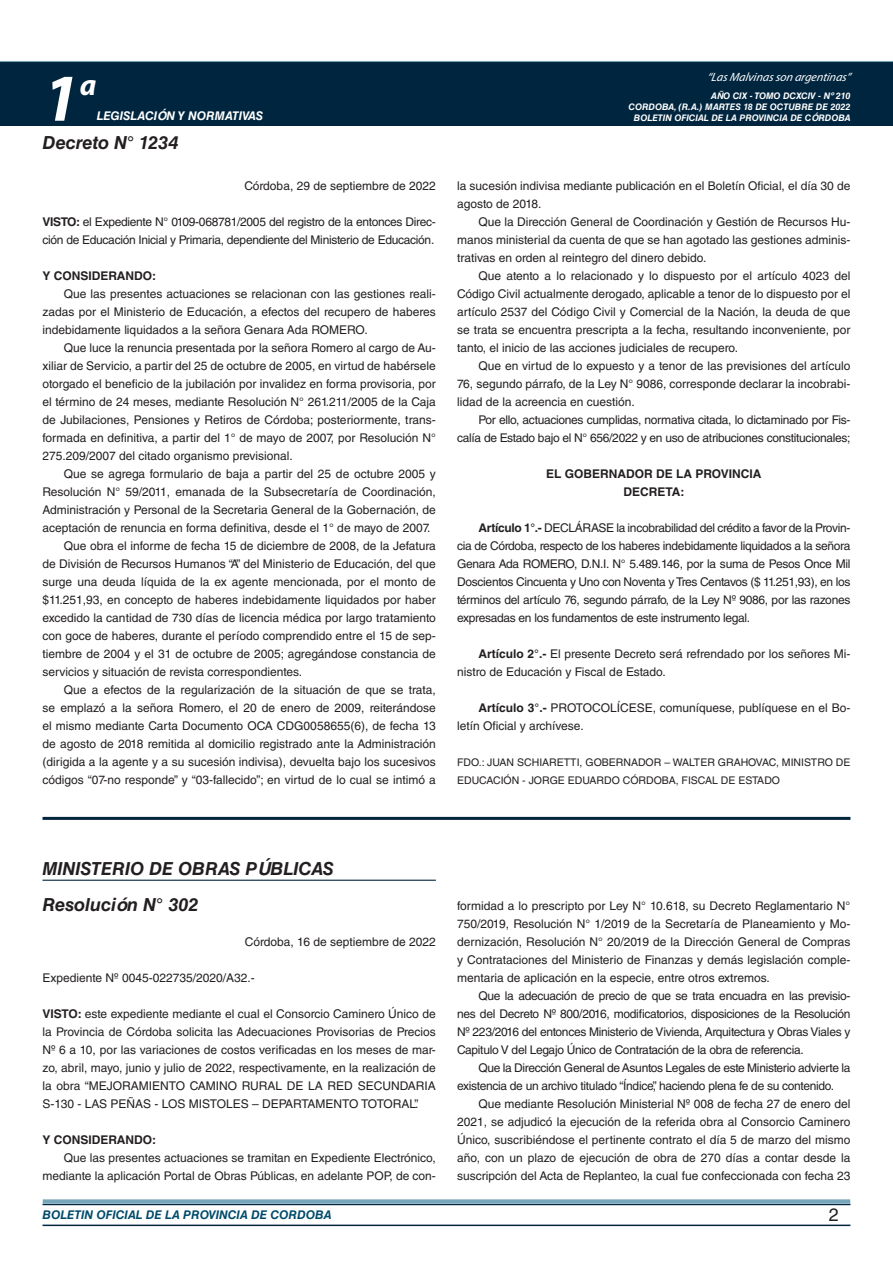
<style>
.page{position:relative;width:893px;height:1263px;background:#fff}
.page>*{position:absolute;margin:0;border:0;box-sizing:border-box;transform-origin:0 0}
.t1{font:italic 700 67.5px "Myriad Pro";color:#fff}
.t2{font:italic 700 30px "Myriad Pro";color:#fff}
.NOMBRE_DE_MINISTERIO{font:italic 700 18px "Helvetica LT Std";color:#231f20}
.t3{font:18px "Helvetica LT Std";color:#231f20}
.TEXTO_BASE{font:12px/18px "Helvetica LT Std";color:#231f20;text-align:justify}
.TEXTO_BASE-2{font:12px/18px "Helvetica LT Std";letter-spacing:-.025em;color:#231f20}
.FECHA{font:12px "Helvetica LT Std";color:#231f20}
.t4{font:italic 700 12px "Helvetica LT Std";color:#004b6c}
.RESUELVE{font:700 12px "Helvetica LT Std";color:#231f20}
.TEXTO_BASE-3{font:700 12px "Helvetica LT Std";color:#231f20}
.t5{font:italic 12px "Myriad Pro";color:#fff}
.t6{font:italic 700 12px "Helvetica LT Std";color:#fff}
.FIRMA{font:10.5px/18px "Helvetica LT Std";color:#231f20}
.t7{font:italic 700 9px/10.8px "Helvetica LT Std";color:#fff;text-align:right}
.s1{font-weight:700}
</style>
<div class="page">
<div style="left:0;top:61px;width:893px;height:6px;background:#73a5b8"></div>
<div style="left:0;top:62px;width:893px;height:64px;background:#00263f"></div>
<hr style="left:43px;top:1224px;width:807px;height:2px;background:#00263f">
<div style="left:42px;top:1198px;width:809px;height:8px;background:#fff;opacity:.75"></div>
<hr style="left:43px;top:817px;width:807px;height:3px;background:#00263f">
<hr style="left:43px;top:880px;width:393px;height:1px;background:#00263f">
<h1 class="t1" style="left:43px;top:54px;width:38px">1</h1>
<h2 class="t2" style="left:80px;top:66px;width:18px">a</h2>
<p class="t6" style="left:97px;top:109px;width:168px">LEGISLACIÓN Y NORMATIVAS</p>
<p class="NOMBRE_DE_MINISTERIO" style="left:43px;top:131px;width:137px">Decreto N° 1234</p>
<p class="FECHA" style="left:244px;top:179px;width:193px">Córdoba, 29 de septiembre de 2022</p>
<p class="TEXTO_BASE-2" style="left:43px;top:213px;width:395px"><span class="s1">VISTO:</span> el Expediente N° 0109-068781/2005 del registro de la entonces Direc&shy;ción de Educación Inicial y Primaria, dependiente del Ministerio de Educación.</p>
<p class="TEXTO_BASE-3" style="left:43px;top:268px;width:115px">Y CONSIDERANDO:</p>
<p class="TEXTO_BASE" style="left:43px;top:285px;width:395px;text-indent:21px">Que las presentes actuaciones se relacionan con las gestiones reali&shy;zadas por el Ministerio de Educación, a efectos del recupero de haberes indebidamente liquidados a la señora Genara Ada ROMERO.</p>
<p class="TEXTO_BASE" style="left:43px;top:339px;width:395px;text-indent:21px">Que luce la renuncia presentada por la señora Romero al cargo de Au&shy;xiliar de Servicio, a partir del 25 de octubre de 2005, en virtud de habérsele otorgado el beneficio de la jubilación por invalidez en forma provisoria, por el término de 24 meses, mediante Resolución N° 261.211/2005 de la Caja de Jubilaciones, Pensiones y Retiros de Córdoba; posteriormente, trans&shy;formada en definitiva, a partir del 1° de mayo de 2007, por Resolución N° 275.209/2007 del citado organismo previsional.</p>
<p class="TEXTO_BASE" style="left:43px;top:465px;width:395px;text-indent:21px">Que se agrega formulario de baja a partir del 25 de octubre 2005 y Resolución N° 59/2011, emanada de la Subsecretaría de Coordinación, Administración y Personal de la Secretaria General de la Gobernación, de aceptación de renuncia en forma definitiva, desde el 1° de mayo de 2007.</p>
<p class="TEXTO_BASE" style="left:43px;top:537px;width:395px;text-indent:21px">Que obra el informe de fecha 15 de diciembre de 2008, de la Jefatura de División de Recursos Humanos “A” del Ministerio de Educación, del que surge una deuda líquida de la ex agente mencionada, por el monto de $11.251,93, en concepto de haberes indebidamente liquidados por haber excedido la cantidad de 730 días de licencia médica por largo tratamiento con goce de haberes, durante el período comprendido entre el 15 de sep&shy;tiembre de 2004 y el 31 de octubre de 2005; agregándose constancia de servicios y situación de revista correspondientes.</p>
<p class="TEXTO_BASE" style="left:43px;top:681px;width:395px;text-indent:21px">Que a efectos de la regularización de la situación de que se trata, se emplazó a la señora Romero, el 20 de enero de 2009, reiterándose el mismo mediante Carta Documento OCA CDG0058655(6), de fecha 13 de agosto de 2018 remitida al domicilio registrado ante la Administración (dirigida a la agente y a su sucesión indivisa), devuelta bajo los sucesivos códigos “07-no responde” y “03-fallecido”; en virtud de lo cual se intimó a</p>
<p class="t5" style="left:707px;top:70px;width:145px">“LasMalvinasson argentinas”</p>
<p class="t7" style="left:628px;top:91px;width:223px">AÑO CIX - TOMO DCXCIV - Nº 210<br>CORDOBA, (R.A.) MARTES 18 DE OCTUBRE DE 2022<br>BOLETIN OFICIAL DE LA PROVINCIA DE CÓRDOBA</p>
<p class="TEXTO_BASE" style="left:457px;top:177px;width:395px">la sucesión indivisa mediante publicación en el Boletín Oficial, el día 30 de agosto de 2018.</p>
<p class="TEXTO_BASE" style="left:457px;top:213px;width:395px;text-indent:21px">Que la Dirección General de Coordinación y Gestión de Recursos Hu&shy;manos ministerial da cuenta de que se han agotado las gestiones adminis&shy;trativas en orden al reintegro del dinero debido.</p>
<p class="TEXTO_BASE" style="left:457px;top:267px;width:395px;text-indent:21px">Que atento a lo relacionado y lo dispuesto por el artículo 4023 del Código Civil actualmente derogado, aplicable a tenor de lo dispuesto por el artículo 2537 del Código Civil y Comercial de la Nación, la deuda de que se trata se encuentra prescripta a la fecha, resultando inconveniente, por tanto, el inicio de las acciones judiciales de recupero.</p>
<p class="TEXTO_BASE" style="left:457px;top:357px;width:395px;text-indent:21px">Que en virtud de lo expuesto y a tenor de las previsiones del artículo 76, segundo párrafo, de la Ley N° 9086, corresponde declarar la incobrabi&shy;lidad de la acreencia en cuestión.</p>
<p class="TEXTO_BASE-2" style="left:457px;top:411px;width:395px;text-align:right">Por ello, actuaciones cumplidas, normativa citada, lo dictaminado por Fis&shy;calía de Estado bajo el N° 656/2022 y en uso de atribuciones constitucionales;</p>
<p class="RESUELVE" style="left:546px;top:466px;width:217px">EL GOBERNADOR DE LA PROVINCIA</p>
<p class="RESUELVE" style="left:624px;top:484px;width:62px">DECRETA:</p>
<p class="TEXTO_BASE" style="left:457px;top:519px;width:395px;text-indent:21px"><span class="s1">Artículo 1°.-</span> DECLÁRASE la incobrabilidad del crédito a favor de la Provin&shy;cia de Córdoba, respecto de los haberes indebidamente liquidados a la señora Genara Ada ROMERO, D.N.I. N° 5.489.146, por la suma de Pesos Once Mil Doscientos Cincuenta y Uno con Noventa y Tres Centavos ($ 11.251,93), en los términos del artículo 76, segundo párrafo, de la Ley Nº 9086, por las razones expresadas en los fundamentos de este instrumento legal.</p>
<p class="TEXTO_BASE" style="left:457px;top:645px;width:395px;text-indent:21px"><span class="s1">Artículo 2°.-</span> El presente Decreto será refrendado por los señores Mi&shy;nistro de Educación y Fiscal de Estado.</p>
<p class="TEXTO_BASE" style="left:457px;top:699px;width:395px;text-indent:21px"><span class="s1">Artículo 3°.-</span> PROTOCOLÍCESE, comuníquese, publíquese en el Bo&shy;letín Oficial y archívese.</p>
<p class="FIRMA" style="left:457px;top:753px;width:395px">FDO.: JUAN SCHIARETTI, GOBERNADOR – WALTER GRAHOVAC, MINISTRO DE<br>EDUCACIÓN - JORGE EDUARDO CÓRDOBA, FISCAL DE ESTADO</p>
<p class="NOMBRE_DE_MINISTERIO" style="left:43px;top:858px;width:293px">MINISTERIO DE OBRAS PÚBLICAS</p>
<p class="NOMBRE_DE_MINISTERIO" style="left:43px;top:894px;width:157px">Resolución N° 302</p>
<p class="FECHA" style="left:245px;top:935px;width:192px">Córdoba, 16 de septiembre de 2022</p>
<p class="TEXTO_BASE" style="left:43px;top:969px;width:214px">Expediente Nº 0045-022735/2020/A32.-</p>
<p class="TEXTO_BASE" style="left:43px;top:1005px;width:395px"><span class="s1">VISTO:</span> este expediente mediante el cual el Consorcio Caminero Único de la Provincia de Córdoba solicita las Adecuaciones Provisorias de Precios Nº 6 a 10, por las variaciones de costos verificadas en los meses de mar&shy;zo, abril, mayo, junio y julio de 2022, respectivamente, en la realización de la obra “MEJORAMIENTO CAMINO RURAL DE LA RED SECUNDARIA S-130 - LAS PEÑAS - LOS MISTOLES – DEPARTAMENTO TOTORAL”.</p>
<p class="TEXTO_BASE-3" style="left:43px;top:1132px;width:115px">Y CONSIDERANDO:</p>
<p class="TEXTO_BASE" style="left:43px;top:1149px;width:395px;text-align:right">Que las presentes actuaciones se tramitan en Expediente Electrónico, mediante la aplicación Portal de Obras Públicas, en adelante POP, de con-</p>
<p class="TEXTO_BASE" style="left:457px;top:897px;width:395px">formidad a lo prescripto por Ley N° 10.618, su Decreto Reglamentario N° 750/2019, Resolución N° 1/2019 de la Secretaría de Planeamiento y Mo&shy;dernización, Resolución N° 20/2019 de la Dirección General de Compras y Contrataciones del Ministerio de Finanzas y demás legislación comple&shy;mentaria de aplicación en la especie, entre otros extremos.</p>
<p class="TEXTO_BASE" style="left:457px;top:987px;width:395px;text-indent:21px">Que la adecuación de precio de que se trata encuadra en las previsio&shy;nes del Decreto Nº 800/2016, modificatorios, disposiciones de la Resolución Nº 223/2016 del entonces Ministerio de Vivienda, Arquitectura y Obras Viales y Capitulo V del Legajo Único de Contratación de la obra de referencia.</p>
<p class="TEXTO_BASE-2" style="left:457px;top:1059px;width:395px;text-indent:21px">Que la Dirección General de Asuntos Legales de este Ministerio advierte la existencia de un archivo titulado “Índice”, haciendo plena fe de su contenido.</p>
<p class="TEXTO_BASE" style="left:457px;top:1095px;width:395px;text-indent:21px">Que mediante Resolución Ministerial Nº 008 de fecha 27 de enero del 2021, se adjudicó la ejecución de la referida obra al Consorcio Caminero Único, suscribiéndose el pertinente contrato el día 5 de marzo del mismo año, con un plazo de ejecución de obra de 270 días a contar desde la suscripción del Acta de Replanteo, la cual fue confeccionada con fecha 23</p>
<p class="t4" style="left:43px;top:1208px;width:290px">BOLETIN OFICIAL DE LA PROVINCIA DE CORDOBA</p>
<p class="t3" style="left:829px;top:1204px;width:12px">2</p>
</div>
